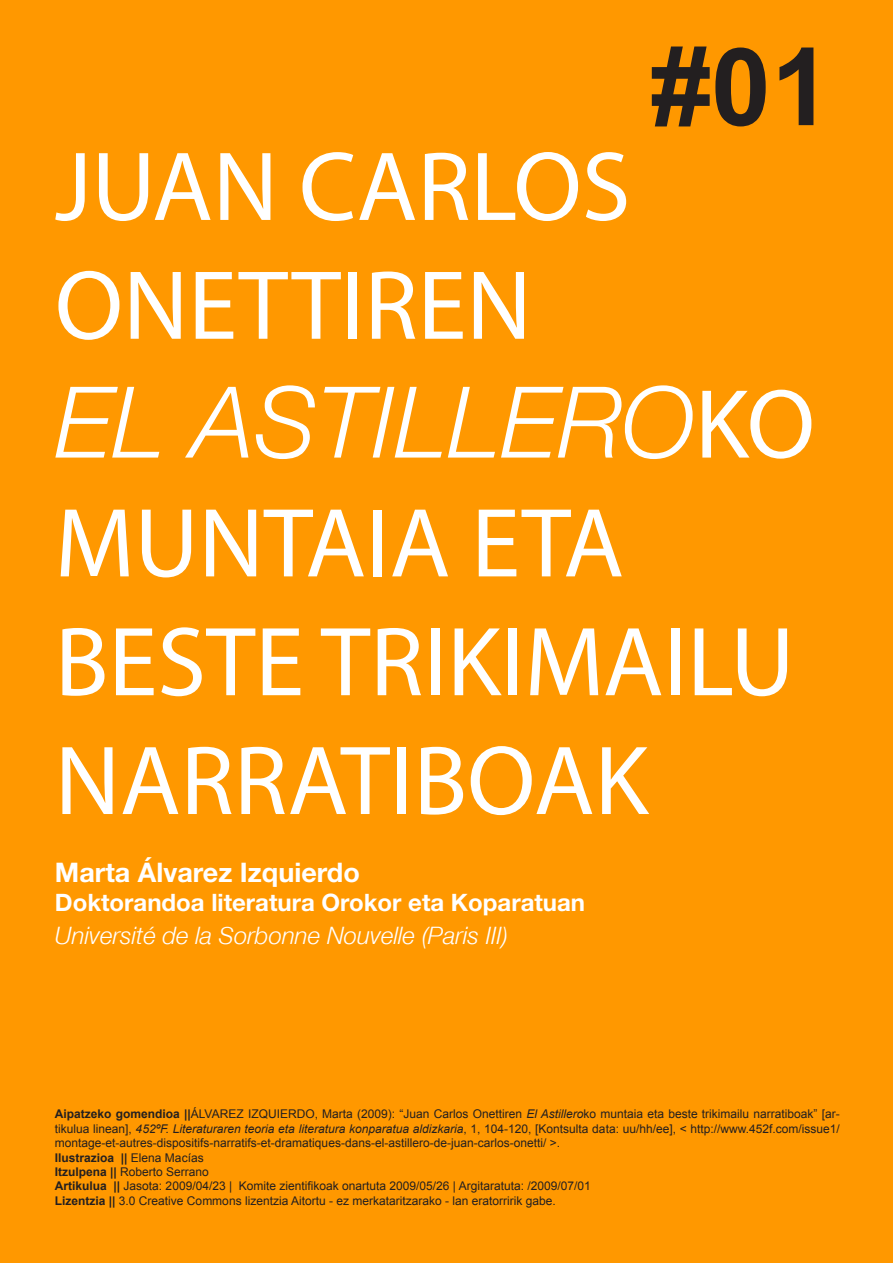
<style>
.page{position:relative;width:893px;height:1263px;background:#ff9800}
.page>*{position:absolute;margin:0;border:0;box-sizing:border-box;transform-origin:0 0}
.t1{font:700 108px "Arial";color:#231f20}
.t2{font:99px/118.8px "Myriad Pro";color:#fff}
.t3{font:700 27px "Helvetica Neue";color:#fff}
.t4{font:700 24px "Helvetica Neue";color:#fff}
.t5{font:italic 24px "Helvetica Neue";color:#fff}
.t6{font:12px/14.4px "Arial";color:#231f20;text-align:justify}
.t7{font:700 12px "Arial";color:#231f20}
.s1{font-family:"Helvetica Neue";font-style:italic}
.s2{font-weight:700}
.s3{font-style:italic}
.s4{font-weight:400}
</style>
<div class="page">
<p class="t2" style="left:55px;top:126px;width:577px">JUAN CARLOS<br>ONETTIREN</p>
<p class="t1" style="left:651px;top:16px;width:182px">#01</p>
<p class="t2" style="left:55px;top:363px;width:762px"><span class="s1">EL ASTILLERO</span>KO<br>MUNTAIA ETA<br>BESTE TRIKIMAILU<br>NARRATIBOAK</p>
<p class="t3" style="left:55px;top:856px;width:306px">Marta Álvarez Izquierdo</p>
<p class="t4" style="left:55px;top:888px;width:532px">Doktorandoa literatura Orokor eta Koparatuan</p>
<p class="t5" style="left:55px;top:921px;width:454px">Université de la Sorbonne Nouvelle (Paris III)</p>
<p class="t6" style="left:55px;top:1107px;width:786px"><span class="s2">Aipatzeko gomendioa ||</span>ÁLVAREZ IZQUIERDO, Marta (2009): “Juan Carlos Onettiren <span class="s3">El Astillero</span>ko muntaia eta beste trikimailu narratiboak” [ar&shy;tikulua linean], <span class="s3">452ºF. Literaturaren teoria eta literatura konparatua aldizkaria</span>, 1, 104-120, [Kontsulta data: uu/hh/ee], &lt; http://www.452f.com/issue1/ montage-et-autres-dispositifs-narratifs-et-dramatiques-dans-el-astillero-de-juan-carlos-onetti/ &gt;.</p>
<p class="t7" style="left:55px;top:1149px;width:150px">Ilustrazioa || <span class="s4">Elena Macías</span></p>
<p class="t6" style="left:55px;top:1165px;width:156px"><span class="s2">Itzulpena ||</span> Roberto Serrano</p>
<p class="t6" style="left:55px;top:1179px;width:537px"><span class="s2">Artikulua ||</span> Jasota: 2009/04/23 | Komite zientifikoak onartuta 2009/05/26 | Argitaratuta: /2009/07/01</p>
<p class="t6" style="left:55px;top:1193px;width:502px"><span class="s2">Lizentzia ||</span> 3.0 Creative Commons lizentzia Aitortu - ez merkataritzarako - lan eratorririk gabe.</p>
</div>
